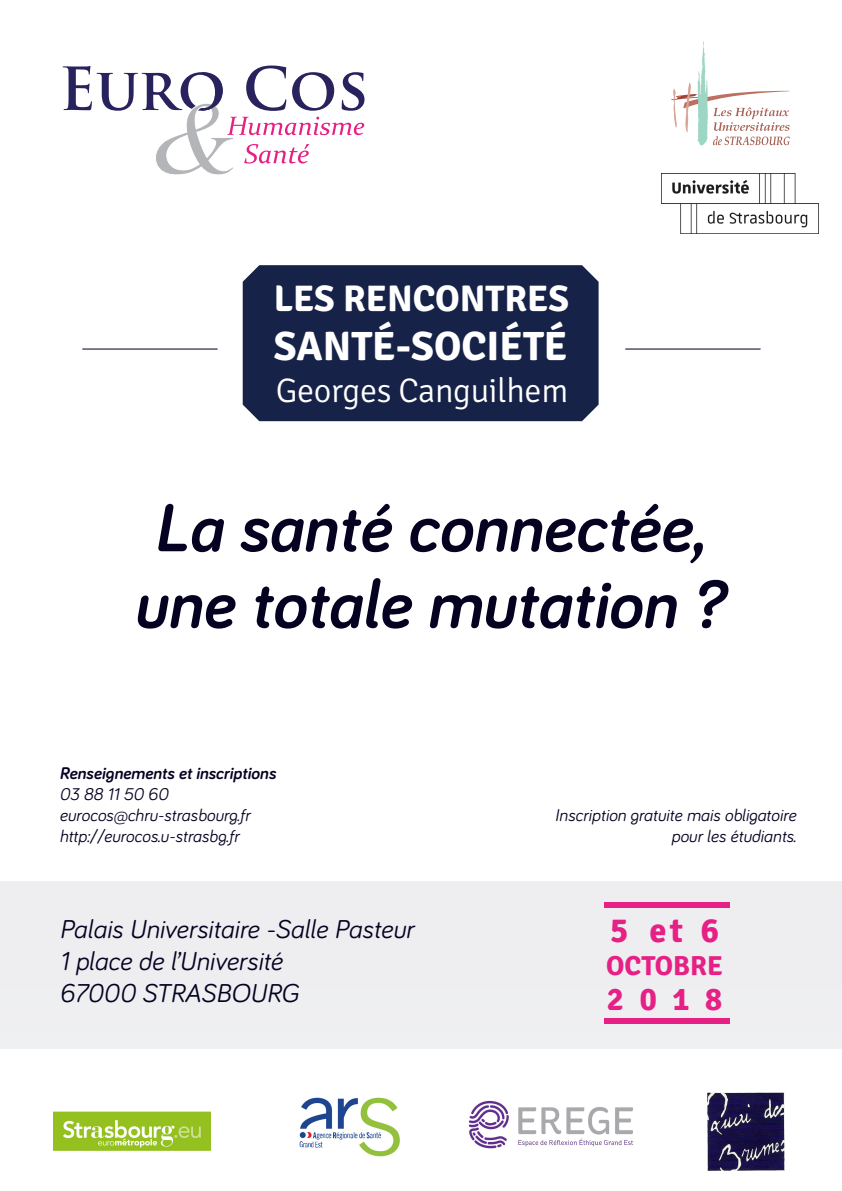
<style>
.page{position:relative;width:842px;height:1191px;background:#fff}
.page>*{position:absolute;margin:0;border:0;box-sizing:border-box;transform-origin:0 0}
.t1{font:italic 700 69.6px "Bariol";color:#050121}
.t2{font:700 41px "Signika";color:#fff}
.t3{font:700 37px "Signika";color:#fff}
.t4{font:700 34.4px "Signika";color:#e62085}
.t5{font:300 34px "Signika";letter-spacing:-.01em;color:#fff}
.t6{font:700 32.1px "Signika";color:#e62085}
.t7{font:700 27.5px "Signika";color:#e62085}
.t8{font:italic 26.6px "Bariol";color:#050121}
.t9{font:italic 17.5px "Bariol";color:#050121}
.t10{font:italic 700 17.5px "Bariol";color:#050121}
</style>
<div class="page">
<div style="left:0;top:881px;width:842px;height:168px;background:#eeeef1"></div>
<div style="left:243px;top:265px;width:356px;height:156px;background:#162247"></div>
<svg style="left:671px;top:41px;width:119px;height:105px"></svg>
<div style="left:604px;top:1018px;width:126px;height:5px;background:#e62085"></div>
<div style="left:604px;top:901px;width:126px;height:6px;background:#e62085"></div>
<hr style="left:82px;top:348px;width:136px;height:1px;background:#050121">
<hr style="left:625px;top:348px;width:135px;height:1px;background:#050121">
<svg style="left:63px;top:66px;width:301px;height:109px"></svg>
<img style="left:661px;top:174px;width:158px;height:60px">
<img style="left:299px;top:1097px;width:101px;height:59px">
<img style="left:54px;top:1111px;width:156px;height:40px">
<img style="left:708px;top:1092px;width:76px;height:78px">
<img style="left:468px;top:1100px;width:166px;height:49px">
<p class="t3" style="left:274px;top:276px;width:297px">LES RENCONTRES</p>
<p class="t2" style="left:274px;top:321px;width:295px">SANTÉ-SOCIÉTÉ</p>
<p class="t5" style="left:276px;top:372px;width:294px">Georges Canguilhem</p>
<p class="t1" style="left:154px;top:480px;width:553px">La santé connectée,</p>
<p class="t1" style="left:133px;top:556px;width:592px">une totale mutation ?</p>
<p class="t10" style="left:59px;top:761px;width:218px">Renseignements et inscriptions</p>
<p class="t9" style="left:59px;top:782px;width:110px">03 88 11 50 60</p>
<p class="t9" style="left:59px;top:803px;width:192px">eurocos@chru-strasbourg.fr</p>
<p class="t9" style="left:59px;top:824px;width:181px">http://eurocos.u-strasbg.fr</p>
<p class="t8" style="left:59px;top:911px;width:356px">Palais Universitaire -Salle Pasteur</p>
<p class="t8" style="left:59px;top:943px;width:225px">1 place de l’Université</p>
<p class="t8" style="left:59px;top:975px;width:241px">67000 STRASBOURG</p>
<p class="t9" style="left:555px;top:803px;width:243px">Inscription gratuite mais obligatoire</p>
<p class="t9" style="left:671px;top:824px;width:126px">pour les étudiants.</p>
<p class="t4" style="left:610px;top:909px;width:111px">5 et 6</p>
<p class="t7" style="left:606px;top:949px;width:118px">OCTOBRE</p>
<p class="t6" style="left:607px;top:979px;width:117px">2018</p>
</div>
